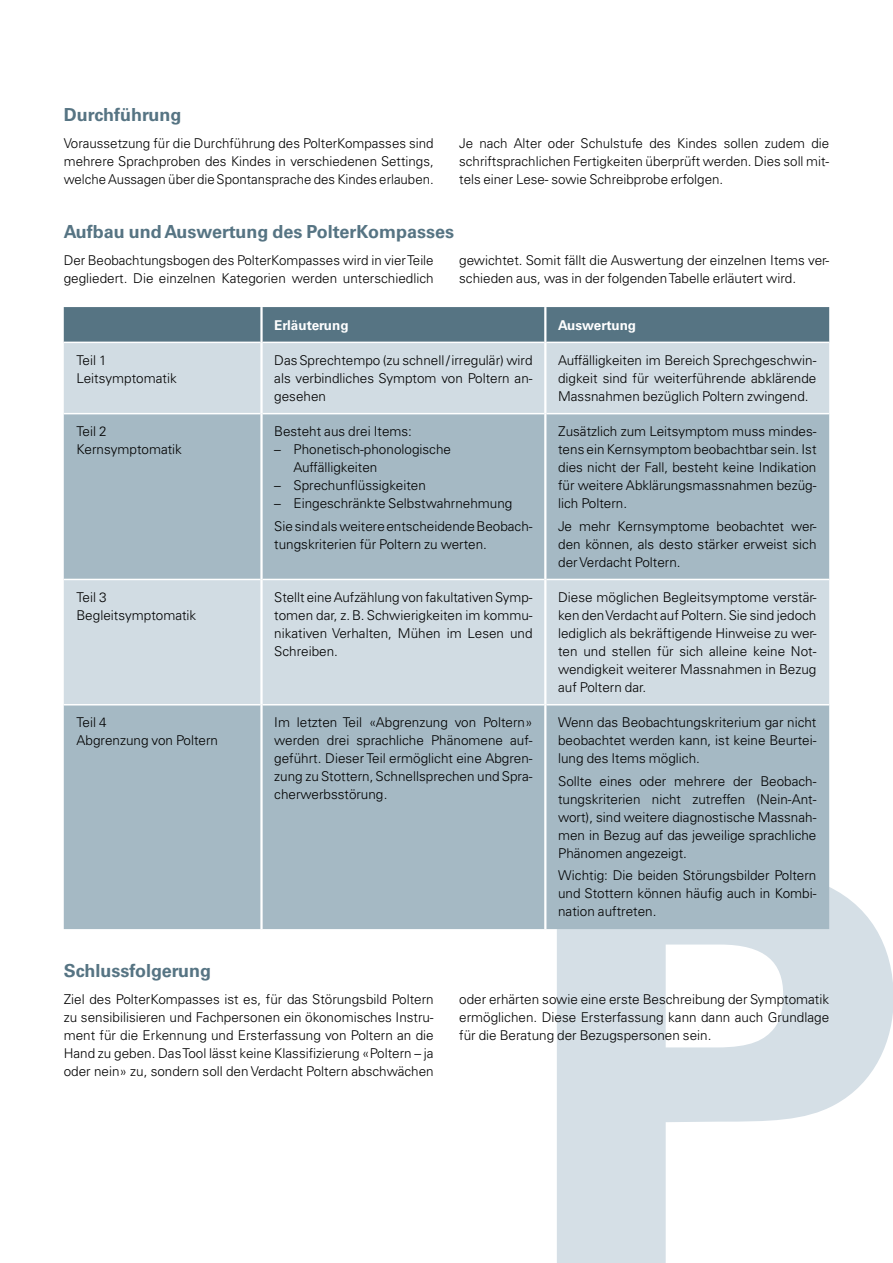
<style>
.page{position:relative;width:893px;height:1263px;background:#fff}
.page>*{position:absolute;margin:0;border:0;box-sizing:border-box;transform-origin:0 0}
.t1{font:700 18px "Univers LT Pro 65";color:#567483}
.t2{font:300 13.5px/18px "Univers LT Pro 45";color:#000;text-align:justify}
.t3{font:700 13.5px "Univers LT Pro 65";color:#fff}
</style>
<div class="page">
<svg style="left:557px;top:872px;width:336px;height:391px;fill:#d5dfe6"></svg>
<div style="left:64px;top:307px;width:765px;height:35px;background:#567483"></div>
<div style="left:64px;top:343px;width:765px;height:70px;background:#d1dce3"></div>
<svg style="left:64px;top:414px;width:765px;height:515px;background:#afc1cb"></svg>
<hr style="left:64px;top:579px;width:196px;height:1px;background:#fff">
<hr style="left:263px;top:579px;width:281px;height:1px;background:#fff">
<hr style="left:546px;top:579px;width:283px;height:1px;background:#fff">
<hr style="left:64px;top:704px;width:196px;height:1px;background:#fff">
<hr style="left:263px;top:704px;width:281px;height:1px;background:#fff">
<hr style="left:546px;top:704px;width:283px;height:1px;background:#fff">
<hr style="left:260px;top:307px;width:3px;height:35px;background:#fff">
<hr style="left:544px;top:307px;width:2px;height:35px;background:#fff">
<hr style="left:260px;top:342px;width:3px;height:72px;background:#fff">
<hr style="left:544px;top:342px;width:2px;height:72px;background:#fff">
<hr style="left:260px;top:414px;width:3px;height:165px;background:#fff">
<hr style="left:544px;top:414px;width:2px;height:165px;background:#fff">
<hr style="left:260px;top:579px;width:3px;height:126px;background:#fff">
<hr style="left:544px;top:579px;width:2px;height:126px;background:#fff">
<hr style="left:260px;top:705px;width:3px;height:224px;background:#fff">
<hr style="left:544px;top:705px;width:2px;height:224px;background:#fff">
<h1 class="t1" style="left:64px;top:102px;width:119px">Durchführung</h1>
<p class="t2" style="left:64px;top:134px;width:371px">Voraussetzung für die Durchführung des PolterKompasses sind mehrere Sprachproben des Kindes in verschiedenen Settings, welche Aussagen über die Spontansprache des Kindes erlauben.</p>
<p class="t2" style="left:459px;top:134px;width:371px">Je nach Alter oder Schulstufe des Kindes sollen zudem die schriftsprachlichen Fertigkeiten überprüft werden. Dies soll mit&shy;tels einer Lese- sowie Schreibprobe erfolgen.</p>
<h1 class="t1" style="left:64px;top:219px;width:392px">Aufbau und Auswertung des PolterKompasses</h1>
<p class="t2" style="left:64px;top:251px;width:371px">Der Beobachtungsbogen des PolterKompasses wird in vier Teile gegliedert. Die einzelnen Kategorien werden unterschiedlich</p>
<p class="t2" style="left:459px;top:251px;width:371px">gewichtet. Somit fällt die Auswertung der einzelnen Items ver&shy;schieden aus, was in der folgenden Tabelle erläutert wird.</p>
<p class="t3" style="left:274px;top:315px;width:76px">Erläuterung</p>
<p class="t3" style="left:558px;top:315px;width:80px">Auswertung</p>
<p class="t2" style="left:77px;top:351px;width:102px">Teil 1<br>Leitsymptomatik</p>
<p class="t2" style="left:274px;top:351px;width:260px">Das Sprechtempo (zu schnell/irregulär) wird als verbindliches Symptom von Poltern an&shy;gesehen</p>
<p class="t2" style="left:558px;top:351px;width:260px">Auffälligkeiten im Bereich Sprechgeschwin&shy;digkeit sind für weiterführende abklärende Massnahmen bezüglich Poltern zwingend.</p>
<p class="t2" style="left:77px;top:422px;width:107px">Teil 2<br>Kernsymptomatik</p>
<p class="t2" style="left:274px;top:422px;width:139px">Besteht aus drei Items:</p>
<p class="t2" style="left:558px;top:422px;width:260px">Zusätzlich zum Leitsymptom muss mindes&shy;tens ein Kernsymptom beobachtbar sein. Ist dies nicht der Fall, besteht keine Indikation für weitere Abklärungsmassnahmen bezüg&shy;lich Poltern.</p>
<p class="t2" style="left:558px;top:516px;width:260px">Je mehr Kernsymptome beobachtet wer&shy;den können, als desto stärker erweist sich der Verdacht Poltern.</p>
<p class="t2" style="left:293px;top:440px;width:159px;text-indent:-19px">– Phonetisch-phonologische<br>Auf-fälligkeiten</p>
<p class="t2" style="left:274px;top:476px;width:153px">– Sprechunflüssigkeiten</p>
<p class="t2" style="left:274px;top:492px;width:260px;line-height:22.5px">– Eingeschränkte Selbstwahrnehmung<br>Sie sind als weitere entscheidende Beobach-</p>
<p class="t2" style="left:274px;top:534px;width:214px">tungskriterien für Poltern zu werten.</p>
<p class="t2" style="left:77px;top:588px;width:121px">Teil 3<br>Begleitsymptomatik</p>
<p class="t2" style="left:274px;top:588px;width:260px">Stellt eine Aufzählung von fakultativen Symp&shy;tomen dar, z.B. Schwierigkeiten im kommu&shy;nikativen Verhalten, Mühen im Lesen und Schreiben.</p>
<p class="t2" style="left:558px;top:588px;width:260px">Diese möglichen Begleitsymptome verstär&shy;ken den Verdacht auf Poltern. Sie sind jedoch lediglich als bekräftigende Hinweise zu wer&shy;ten und stellen für sich alleine keine Not&shy;wendigkeit weiterer Massnahmen in Bezug auf Poltern dar.</p>
<p class="t2" style="left:77px;top:713px;width:143px">Teil 4<br>Abgrenzung von Poltern</p>
<p class="t2" style="left:274px;top:713px;width:260px">Im letzten Teil «Abgrenzung von Poltern» werden drei sprachliche Phänomene auf&shy;geführt. Dieser Teil ermöglicht eine Abgren&shy;zung zu Stottern, Schnellsprechen und Spra&shy;cherwerbsstörung.</p>
<p class="t2" style="left:558px;top:713px;width:260px">Wenn das Beobachtungskriterium gar nicht beobachtet werden kann, ist keine Beurtei&shy;lung des Items möglich.</p>
<p class="t2" style="left:558px;top:772px;width:260px">Sollte eines oder mehrere der Beobach&shy;tungskriterien nicht zutreffen (Nein-Ant&shy;wort), sind weitere diagnostische Massnah&shy;men in Bezug auf das jeweilige sprachliche Phänomen angezeigt.</p>
<p class="t2" style="left:558px;top:866px;width:260px">Wichtig: Die beiden Störungsbilder Poltern und Stottern können häufig auch in Kombi&shy;nation auftreten.</p>
<h1 class="t1" style="left:64px;top:958px;width:149px">Schlussfolgerung</h1>
<p class="t2" style="left:64px;top:990px;width:371px">Ziel des PolterKompasses ist es, für das Störungsbild Poltern zu sensibilisieren und Fachpersonen ein ökonomisches Instru&shy;ment für die Erkennung und Ersterfassung von Poltern an die Hand zu geben. Das Tool lässt keine Klassifizierung «Poltern – ja oder nein» zu, sondern soll den Verdacht Poltern abschwächen</p>
<p class="t2" style="left:459px;top:990px;width:371px">oder erhärten sowie eine erste Beschreibung der Symptomatik ermöglichen. Diese Ersterfassung kann dann auch Grundlage für die Beratung der Bezugspersonen sein.</p>
</div>
